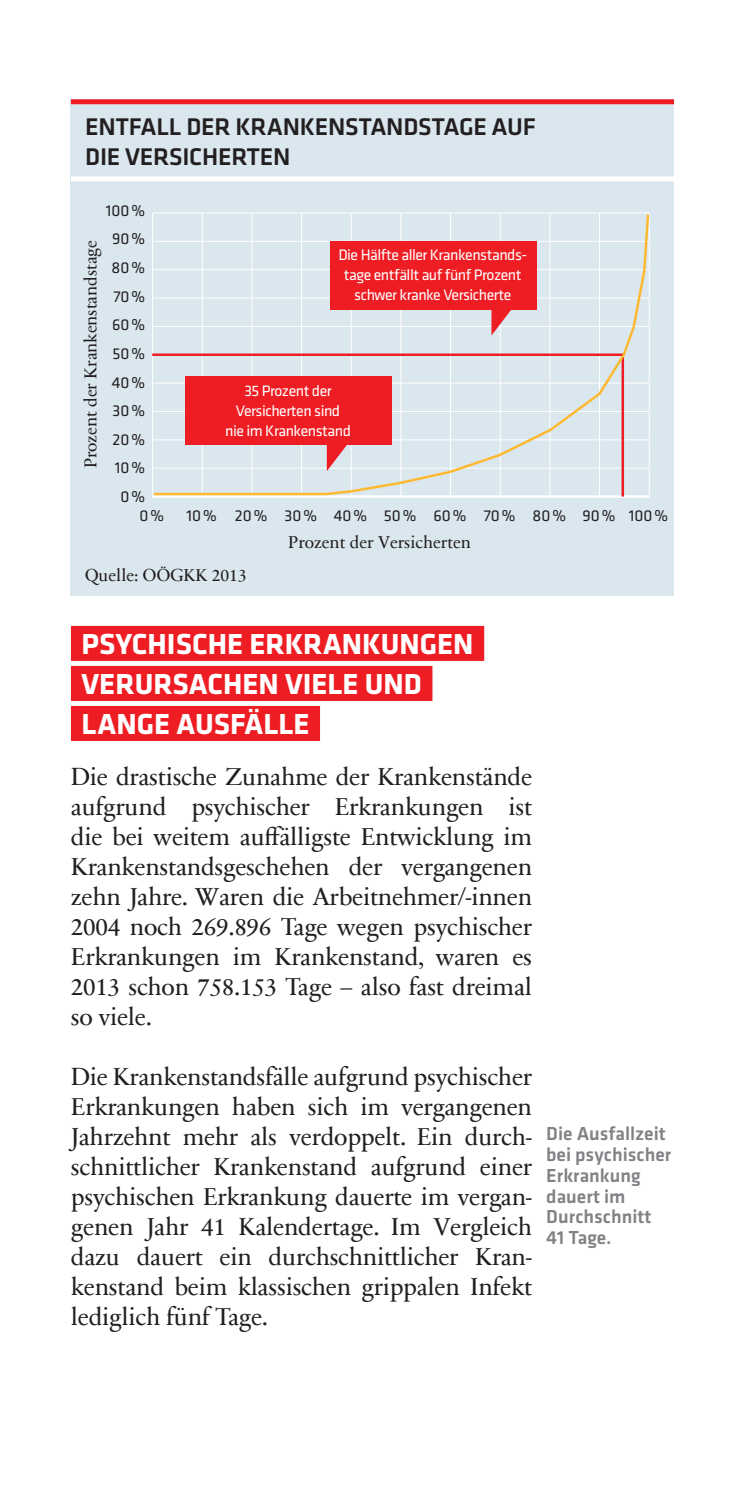
<style>
.page{position:relative;width:745px;height:1489px;background:#fff}
.page>*{position:absolute;margin:0;border:0;box-sizing:border-box;transform-origin:0 0}
.t1{font:700 30px/40px "Klavika Basic";color:#fff}
.t2{font:25px/30px "Sabon Next Com";letter-spacing:-.01em;color:#231f20;text-align:justify}
.t3{font:500 25px/30px "Klavika Basic";letter-spacing:-.01em;color:#231f20}
.t4{font:500 19.5px/20.8px "Klavika Basic";color:#808285}
.t5{font:17.5px "Sabon Next Com";color:#231f20}
.t6{font:16.25px/28.5px "Klavika Basic";color:#231f20;text-align:right}
.t7{font:15.75px/20px "Klavika Basic";letter-spacing:-.03em;color:#fff;text-align:center}
</style>
<div class="page">
<div style="left:71px;top:626px;width:413px;height:35px;background:#ee1d23"></div>
<div style="left:71px;top:666px;width:361px;height:35px;background:#ee1d23"></div>
<div style="left:71px;top:706px;width:249px;height:35px;background:#ee1d23"></div>
<div style="left:71px;top:99px;width:602px;height:496px;background:#dae7ee"></div>
<div style="left:71px;top:99px;width:602px;height:5px;background:#ee1d23"></div>
<div style="left:71px;top:176px;width:602px;height:5px;background:#fff"></div>
<hr style="left:152px;top:495px;width:496px;height:3px;background:#fff">
<hr style="left:152px;top:212px;width:496px;height:1px;background:#fff">
<hr style="left:648px;top:213px;width:1px;height:284px;background:#fff">
<svg style="left:152px;top:213px;width:498px;height:283px"></svg>
<div style="left:185px;top:376px;width:207px;height:69px;background:#ee1d23"></div>
<svg style="left:326px;top:445px;width:25px;height:26px"></svg>
<div style="left:330px;top:241px;width:206px;height:69px;background:#ee1d23"></div>
<svg style="left:491px;top:310px;width:24px;height:25px"></svg>
<p class="t3" style="left:85px;top:111px;width:452px">ENTFALL DER KRANKENSTANDSTAGE AUF<br>DIE VERSICHERTEN</p>
<p class="t6" style="left:106px;top:196px;width:41px">100%<br>90%<br>80%<br>70%<br>60%<br>50%<br>40%<br>30%<br>20%<br>10%<br>0%</p>
<p class="t5" style="left:77px;top:468px;width:230px;rotate:-90deg">Prozent der Krankenstandstage</p>
<p class="t7" style="left:338px;top:244px;width:190px">Die Hälfte aller Krankenstands&shy;tage entfällt auf fünf Prozent schwer kranke Versicherte</p>
<p class="t7" style="left:225px;top:380px;width:127px">35 Prozent der<br>Versicherten sind nie im Krankenstand</p>
<p class="t6" style="left:139px;top:501px;width:26px">0%</p>
<p class="t6" style="left:186px;top:501px;width:483px">10% 20% 30% 40% 50% 60% 70% 80% 90% 100%</p>
<p class="t5" style="left:85px;top:562px;width:163px">Quelle: OÖGKK 2013</p>
<p class="t5" style="left:288px;top:529px;width:184px">Prozent der Versicherten</p>
<p class="t1" style="left:81px;top:622px;width:393px">PSYCHISCHE ERKRANKUNGEN<br>VERURSACHEN VIELE UND<br>LANGE AUSFÄLLE</p>
<p class="t2" style="left:71px;top:760px;width:462px">Die drastische Zunahme der Krankenstände aufgrund psychischer Erkrankungen ist die bei weitem auffälligste Entwicklung im Krankenstandsgeschehen der vergangenen zehn Jahre. Waren die Arbeitnehmer/-innen 2004 noch 269.896 Tage wegen psychischer Erkrankungen im Krankenstand, waren es 2013 schon 758.153 Tage – also fast dreimal so viele.</p>
<p class="t2" style="left:71px;top:1060px;width:462px">Die Krankenstandsfälle aufgrund psychischer Erkrankungen haben sich im vergangenen Jahrzehnt mehr als verdoppelt. Ein durch&shy;schnittlicher Krankenstand aufgrund einer psychischen Erkrankung dauerte im vergan&shy;genen Jahr 41 Kalendertage. Im Vergleich dazu dauert ein durchschnittlicher Kran&shy;kenstand beim klassischen grippalen Infekt lediglich fünf Tage.</p>
<p class="t4" style="left:546px;top:1122px;width:126px">Die Ausfallzeit bei psychischer<br>Erkrankung dauert im<br>Durchschnitt<br>41 Tage.</p>
</div>
